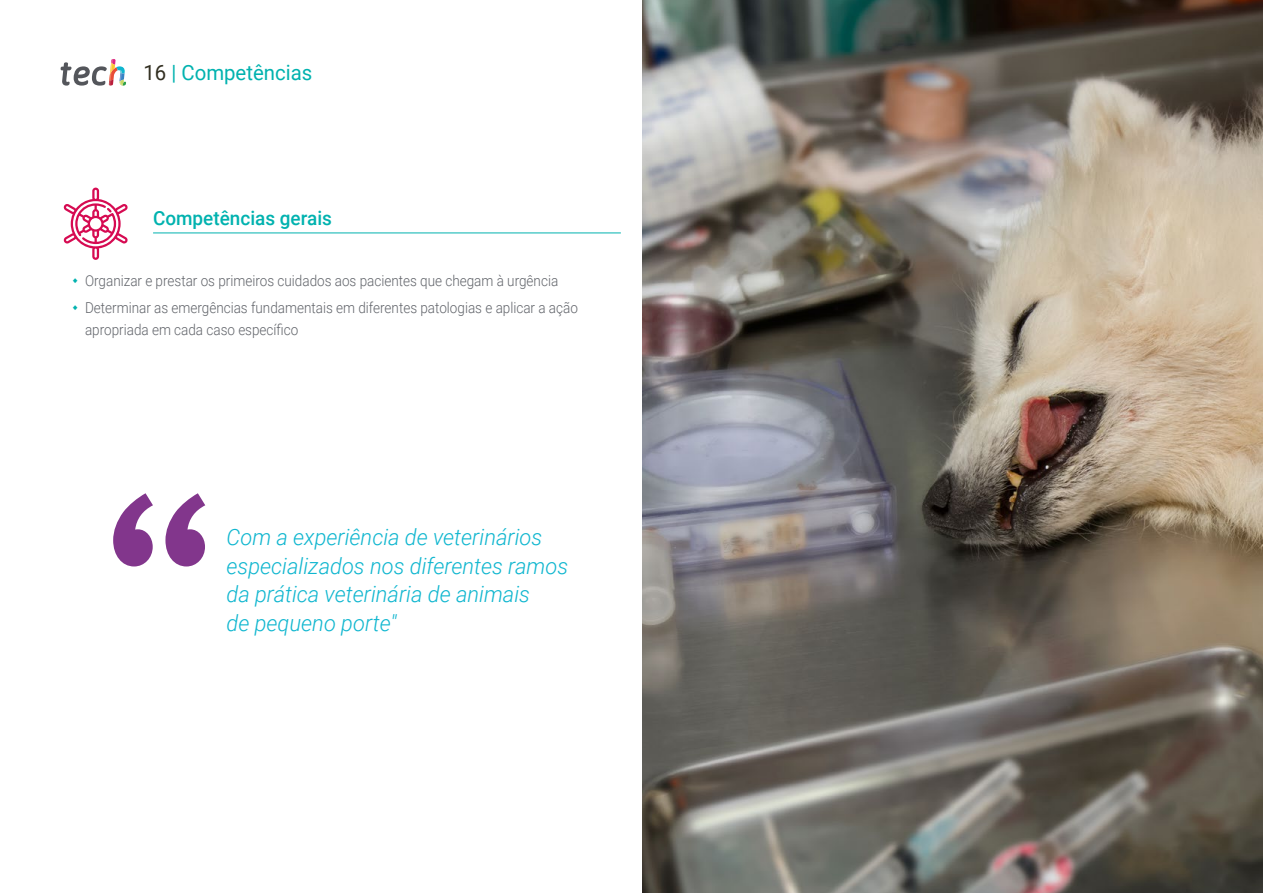
<style>
.page{position:relative;width:1263px;height:893px;background:#fff}
.page>*{position:absolute;margin:0;border:0;box-sizing:border-box;transform-origin:0 0}
.t1{font:italic 300 22.5px/28.5px "Roboto";color:#0fb6cf}
.t2{font:21px "Roboto";color:#00b2af}
.t3{font:500 19.5px "Roboto";color:#00b2af}
.t4{font:300 15px/26.7px "Roboto";color:#61646a;scale:.9 1}
.s1{color:#312e20}
</style>
<div class="page">
<hr style="left:153px;top:233px;width:468px;height:1px;background:#00b2af">
<svg style="left:63px;top:188px;width:65px;height:72px"></svg>
<img style="left:642px;top:0;width:621px;height:893px">
<svg style="left:61px;top:59px;width:65px;height:27px"></svg>
<svg style="left:113px;top:493px;width:92px;height:73px"></svg>
<h2 class="t2" style="left:144px;top:57px;width:170px"><span class="s1">16</span> | Competências</h2>
<h3 class="t3" style="left:153px;top:204px;width:180px">Competências gerais</h3>
<p class="t4" style="left:85px;top:267px;width:549px">Organizar e prestar os primeiros cuidados aos pacientes que chegam à urgência<br>Determinar as emergências fundamentais em diferentes patologias e aplicar a ação</p>
<p class="t4" style="left:85px;top:316px;width:238px">apropriada em cada caso específico</p>
<h1 class="t1" style="left:227px;top:522px;width:343px">Com a experiência de veterinários especializados nos diferentes ramos da prática veterinária de animais<br>de pequeno porte"</h1>
</div>
